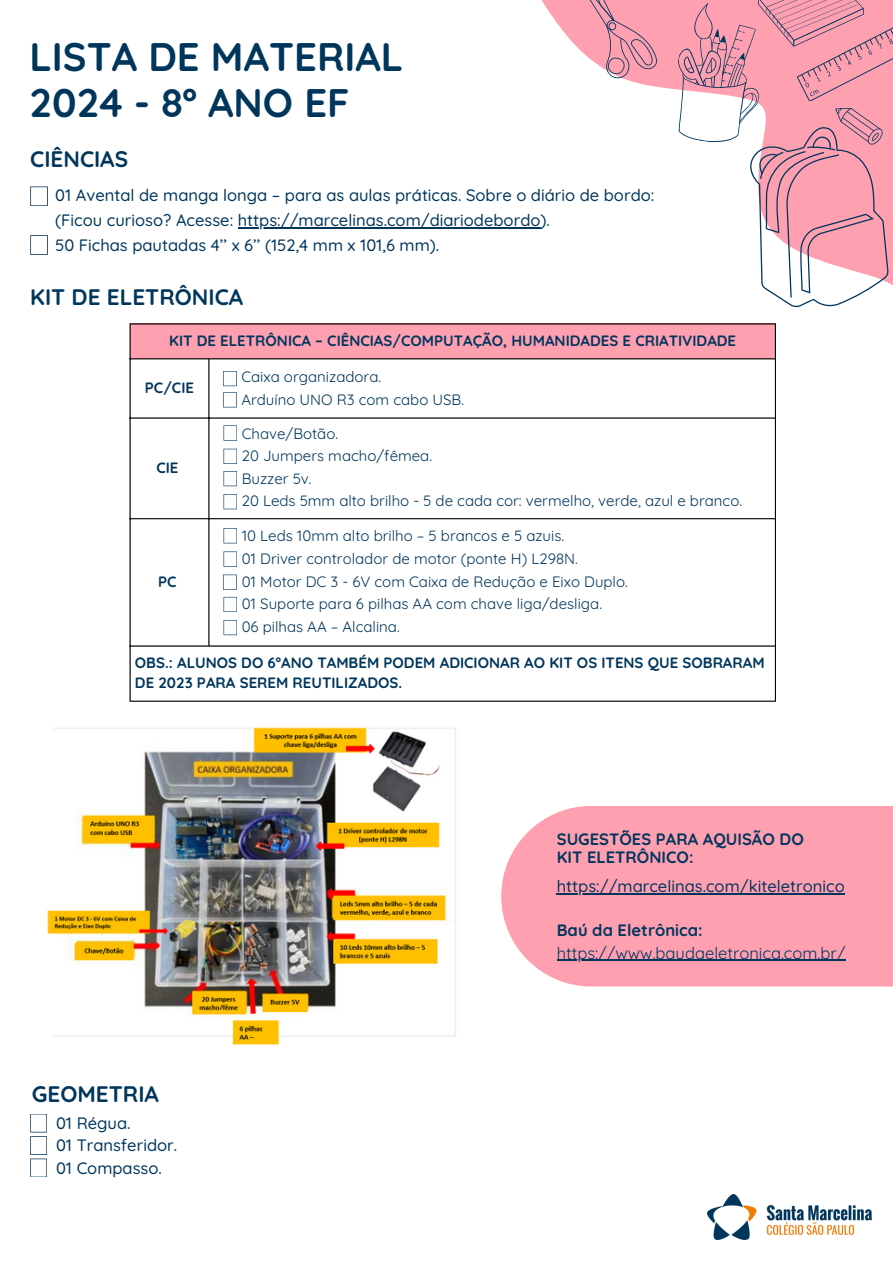
<style>
.page{position:relative;width:893px;height:1264px;background:#fff}
.page>*{position:absolute;margin:0;border:0;box-sizing:border-box;transform-origin:0 0}
.t1{font:700 39.9px "Quicksand";color:#00365c}
.t2{font:700 22.5px "Quicksand";color:#00365c}
.t3{font:500 16.5px/24.8px "Quicksand";color:#00365c}
.t4{font:700 16.5px/18px "Quicksand";color:#00365c}
.t5{font:16.5px "Quicksand";color:#00365c}
.t6{font:15px "Quicksand";color:#00365c}
.t7{font:700 15px/20.2px "Quicksand";color:#00365c}
</style>
<div class="page">
<svg style="left:517px;top:0;width:281px;height:339px"></svg>
<svg style="left:583px;top:0;width:76px;height:82px;background:#eea1b2"></svg>
<svg style="left:668px;top:0;width:224px;height:307px"></svg>
<img style="left:707px;top:1194px;width:164px;height:45px">
<svg style="left:30px;top:186px;width:18px;height:20px"></svg>
<svg style="left:30px;top:235px;width:18px;height:20px"></svg>
<div style="left:130px;top:324px;width:645px;height:35px;background:#ffa0b1"></div>
<hr style="left:129px;top:324px;width:2px;height:376px;background:#000">
<hr style="left:208px;top:359px;width:1px;height:286px;background:#000">
<hr style="left:774px;top:324px;width:1px;height:376px;background:#000">
<hr style="left:129px;top:323px;width:646px;height:1px;background:#000">
<hr style="left:129px;top:358px;width:646px;height:1px;background:#000">
<hr style="left:129px;top:417px;width:646px;height:1px;background:#000">
<hr style="left:129px;top:518px;width:646px;height:1px;background:#000">
<hr style="left:129px;top:645px;width:646px;height:1px;background:#000">
<hr style="left:129px;top:700px;width:646px;height:1px;background:#000">
<svg style="left:223px;top:371px;width:14px;height:15px"></svg>
<svg style="left:223px;top:392px;width:14px;height:15px"></svg>
<hr style="left:238px;top:227px;width:302px;height:1px;background:#00365c">
<svg style="left:223px;top:425px;width:14px;height:15px"></svg>
<svg style="left:223px;top:449px;width:14px;height:15px"></svg>
<svg style="left:223px;top:471px;width:14px;height:15px"></svg>
<svg style="left:223px;top:494px;width:14px;height:15px"></svg>
<svg style="left:223px;top:528px;width:14px;height:15px"></svg>
<svg style="left:223px;top:551px;width:14px;height:15px"></svg>
<svg style="left:223px;top:574px;width:14px;height:16px"></svg>
<svg style="left:223px;top:597px;width:14px;height:15px"></svg>
<div style="left:501px;top:806px;width:391px;height:180px;background:#ffa0b1"></div>
<hr style="left:557px;top:893px;width:287px;height:1px;background:#00365c">
<svg style="left:30px;top:1114px;width:17px;height:63px"></svg>
<hr style="left:557px;top:959px;width:288px;height:2px;background:#00365c">
<svg style="left:223px;top:620px;width:14px;height:15px"></svg>
<img style="left:47px;top:727px;width:409px;height:318px">
<p class="t1" style="left:29px;top:31px;width:375px">LISTA DE MATERIAL</p>
<p class="t1" style="left:29px;top:77px;width:322px">2024 - 8º ANO EF</p>
<p class="t2" style="left:30px;top:144px;width:99px">CIÊNCIAS</p>
<p class="t3" style="left:55px;top:183px;width:600px">01 Avental de manga longa – para as aulas práticas. Sobre o diário de bordo: (Ficou curioso? Acesse: https://marcelinas.com/diariodebordo).</p>
<p class="t3" style="left:55px;top:232px;width:385px">50 Fichas pautadas 4’’ x 6’’ (152,4 mm x 101,6 mm).</p>
<p class="t2" style="left:30px;top:283px;width:214px">KIT DE ELETRÔNICA</p>
<p class="t7" style="left:169px;top:330px;width:568px">KIT DE ELETRÔNICA – CIÊNCIAS/COMPUTAÇÃO, HUMANIDADES E CRIATIVIDADE</p>
<p class="t7" style="left:145px;top:377px;width:51px">PC/CIE</p>
<p class="t6" style="left:241px;top:367px;width:141px">Caixa organizadora.</p>
<p class="t6" style="left:241px;top:390px;width:224px">Arduíno UNO R3 com cabo USB.</p>
<p class="t7" style="left:156px;top:457px;width:24px">CIE</p>
<p class="t7" style="left:158px;top:571px;width:20px">PC</p>
<p class="t6" style="left:242px;top:423px;width:98px">Chave/Botão.</p>
<p class="t6" style="left:242px;top:446px;width:192px">20 Jumpers macho/fêmea.</p>
<p class="t6" style="left:242px;top:468px;width:71px">Buzzer 5v.</p>
<p class="t6" style="left:242px;top:491px;width:502px">20 Leds 5mm alto brilho - 5 de cada cor: vermelho, verde, azul e branco.</p>
<p class="t6" style="left:242px;top:526px;width:324px">10 Leds 10mm alto brilho – 5 brancos e 5 azuis.</p>
<p class="t6" style="left:242px;top:549px;width:337px">01 Driver controlador de motor (ponte H) L298N.</p>
<p class="t6" style="left:242px;top:571px;width:387px">01 Motor DC 3 - 6V com Caixa de Redução e Eixo Duplo.</p>
<p class="t6" style="left:242px;top:594px;width:362px">01 Suporte para 6 pilhas AA com chave liga/desliga.</p>
<p class="t6" style="left:242px;top:616px;width:159px">06 pilhas AA – Alcalina.</p>
<p class="t7" style="left:135px;top:652px;width:631px">OBS.: ALUNOS DO 6ºANO TAMBÉM PODEM ADICIONAR AO KIT OS ITENS QUE SOBRARAM<br>DE 2023 PARA SEREM REUTILIZADOS.</p>
<p class="t4" style="left:557px;top:829px;width:248px">SUGESTÕES PARA AQUISÃO DO<br>KIT ELETRÔNICO:</p>
<p class="t3" style="left:557px;top:873px;width:289px">https://marcelinas.com/kiteletronico</p>
<p class="t2" style="left:32px;top:1079px;width:129px">GEOMETRIA</p>
<p class="t3" style="left:56px;top:1110px;width:76px">01 Régua.</p>
<p class="t3" style="left:56px;top:1132px;width:123px">01 Transferidor.</p>
<p class="t3" style="left:56px;top:1155px;width:107px">01 Compasso.</p>
<p class="t4" style="left:557px;top:921px;width:147px">Baú da Eletrônica:</p>
<p class="t5" style="left:557px;top:942px;width:290px">https://www.baudaeletronica.com.br/</p>
</div>
